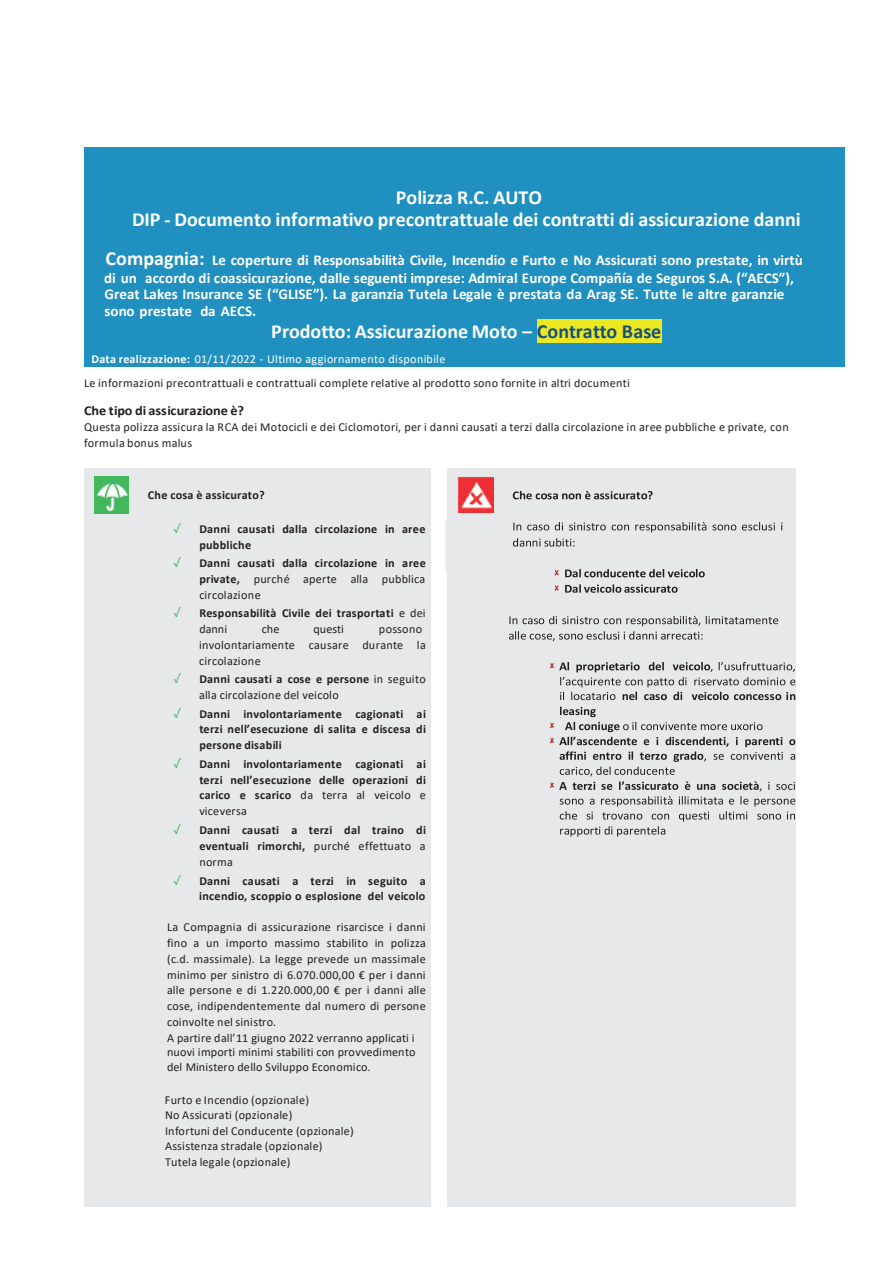
<style>
.page{position:relative;width:893px;height:1263px;background:#fff}
.page>*{position:absolute;margin:0;border:0;box-sizing:border-box;transform-origin:0 0}
.t1{font:700 20.1px/21.8px "Calibri";color:#fff;text-align:center}
.t2{font:700 15px/16.8px "Calibri";color:#fff}
.t3{font:700 13.65px "Calibri";letter-spacing:-.005em;color:#231f20;scale:1.05 1}
.t4{font:12.15px/15.6px "Calibri";letter-spacing:.02em;color:#231f20}
.t5{font:700 12.15px/15.8px "Calibri";letter-spacing:.02em;color:#231f20;text-align:justify}
.t6{font:12.15px "Calibri";letter-spacing:.03em;color:#fff}
.s1{font-size:20.1px}
.s2{color:#155082}
.s3{font-weight:700}
.s4{color:#2bb45f}
.s5{font-weight:400}
</style>
<div class="page">
<div style="left:84px;top:468px;width:56px;height:739px;background:#e7e8e9"></div>
<div style="left:446px;top:519px;width:6px;height:54px;background:#e7e8e9"></div>
<div style="left:140px;top:468px;width:291px;height:739px;background:#e7e8e9"></div>
<img style="left:94px;top:477px;width:35px;height:36px">
<div style="left:84px;top:147px;width:760px;height:220px;background:#1f90bf"></div>
<div style="left:537px;top:319px;width:124px;height:24px;background:#ece820"></div>
<div style="left:448px;top:468px;width:348px;height:739px;background:#e7e8e9"></div>
<svg style="left:513px;top:491px;width:140px;height:8px"></svg>
<svg style="left:513px;top:523px;width:8px;height:7px"></svg>
<svg style="left:527px;top:525px;width:22px;height:5px"></svg>
<svg style="left:555px;top:522px;width:8px;height:8px"></svg>
<svg style="left:569px;top:522px;width:37px;height:8px"></svg>
<svg style="left:612px;top:525px;width:17px;height:5px"></svg>
<svg style="left:635px;top:522px;width:71px;height:10px"></svg>
<svg style="left:712px;top:525px;width:24px;height:5px"></svg>
<svg style="left:742px;top:522px;width:33px;height:8px"></svg>
<svg style="left:513px;top:538px;width:62px;height:9px"></svg>
<svg style="left:554px;top:569px;width:5px;height:6px"></svg>
<svg style="left:565px;top:569px;width:140px;height:8px"></svg>
<svg style="left:554px;top:585px;width:5px;height:6px"></svg>
<svg style="left:565px;top:584px;width:113px;height:9px"></svg>
<svg style="left:509px;top:616px;width:269px;height:25px"></svg>
<svg style="left:550px;top:662px;width:245px;height:38px"></svg>
<svg style="left:550px;top:707px;width:245px;height:130px"></svg>
<h1 class="t1" style="left:132px;top:186px;width:670px">Polizza R.C. AUTO<br>DIP - Documento informativo precontrattuale dei contratti di assicurazione danni</h1>
<p class="t2" style="left:104px;top:252px;width:700px"><span class="s1">Compagnia:</span> Le coperture di Responsabilità Civile, Incendio e Furto e No Assicurati sono prestate, in virtù di un accordo di coassicurazione, dalle seguenti imprese: Admiral Europe Compañía de Seguros S.A. (“AECS”), Great Lakes Insurance SE (“GLISE”). La garanzia Tutela Legale è prestata da Arag SE. Tutte le altre garanzie sono prestate da AECS.</p>
<h1 class="t1" style="left:271px;top:320px;width:392px">Prodotto: Assicurazione Moto – <span class="s2">Contratto Base</span></h1>
<p class="t6" style="left:92px;top:351px;width:355px"><span class="s3">Data realizzazione:</span> 01/11/2022 ‐ Ultimo aggiornamento disponibile</p>
<p class="t4" style="left:84px;top:375px;width:547px">Le informazioni precontrattuali e contrattuali complete relative al prodotto sono fornite in altri documenti</p>
<p class="t3" style="left:84px;top:401px;width:154px">Che tipo di assicurazione è?</p>
<p class="t4" style="left:84px;top:419px;width:706px">Questa polizza assicura la RCA dei Motocicli e dei Ciclomotori, per i danni causati a terzi dalla circolazione in aree pubbliche e private, con formula bonus malus</p>
<p class="t5" style="left:148px;top:487px;width:119px">Che cosa è assicurato?</p>
<p class="t5" style="left:199px;top:521px;width:228px;text-indent:-26px"><span class="s4">✓</span> Danni causati dalla circolazione in aree pubbliche</p>
<p class="t5" style="left:199px;top:555px;width:228px;text-indent:-26px"><span class="s4">✓</span> Danni causati dalla circolazione in aree private, <span class="s5">purché aperte alla pubblica circolazione</span></p>
<p class="t5" style="left:199px;top:605px;width:228px;text-indent:-26px"><span class="s4">✓</span> Responsabilità Civile dei trasportati <span class="s5">e dei danni</span></p>
<p class="t4" style="left:262px;top:621px;width:19px">che</p>
<p class="t4" style="left:313px;top:621px;width:32px">questi</p>
<p class="t4" style="left:199px;top:621px;width:228px;text-indent:180px">possono involontariamente causare durante la circolazione</p>
<p class="t4" style="left:199px;top:671px;width:228px;text-indent:-26px"><span class="s4">✓</span> <span class="s3">Danni causati a cose e persone</span> in seguito alla circolazione del veicolo</p>
<p class="t5" style="left:199px;top:706px;width:228px;text-indent:-26px"><span class="s4">✓</span> Danni involontariamente cagionati ai terzi nell’esecuzione di salita e discesa di persone disabili</p>
<p class="t5" style="left:199px;top:756px;width:228px;text-indent:-26px"><span class="s4">✓</span> Danni involontariamente cagionati ai terzi nell’esecuzione delle operazioni di carico e scarico <span class="s5">da terra al veicolo e viceversa</span></p>
<p class="t5" style="left:199px;top:822px;width:228px;text-indent:-26px"><span class="s4">✓</span> Danni causati a terzi dal traino di eventuali rimorchi, <span class="s5">purché effettuato a norma</span></p>
<p class="t5" style="left:174px;top:873px;width:254px;text-align:right"><span class="s4">✓</span> Danni causati a terzi in seguito a incendio, scoppio o esplosione del veicolo</p>
<p class="t4" style="left:167px;top:919px;width:260px">La Compagnia di assicurazione risarcisce i danni fino a un importo massimo stabilito in polizza (c.d. massimale). La legge prevede un massimale minimo per sinistro di 6.070.000,00 € per i danni alle persone e di 1.220.000,00 € per i danni alle cose, indipendentemente dal numero di persone coinvolte nel sinistro.<br>A partire dall’11 giugno 2022 verranno applicati i nuovi importi minimi stabiliti con provvedimento del Ministero dello Sviluppo Economico.</p>
<p class="t4" style="left:165px;top:1091px;width:190px">Furto e Incendio (opzionale)<br>No Assicurati (opzionale)<br>Infortuni del Conducente (opzionale)<br>Assistenza stradale (opzionale)<br>Tutela legale (opzionale)</p>
</div>
